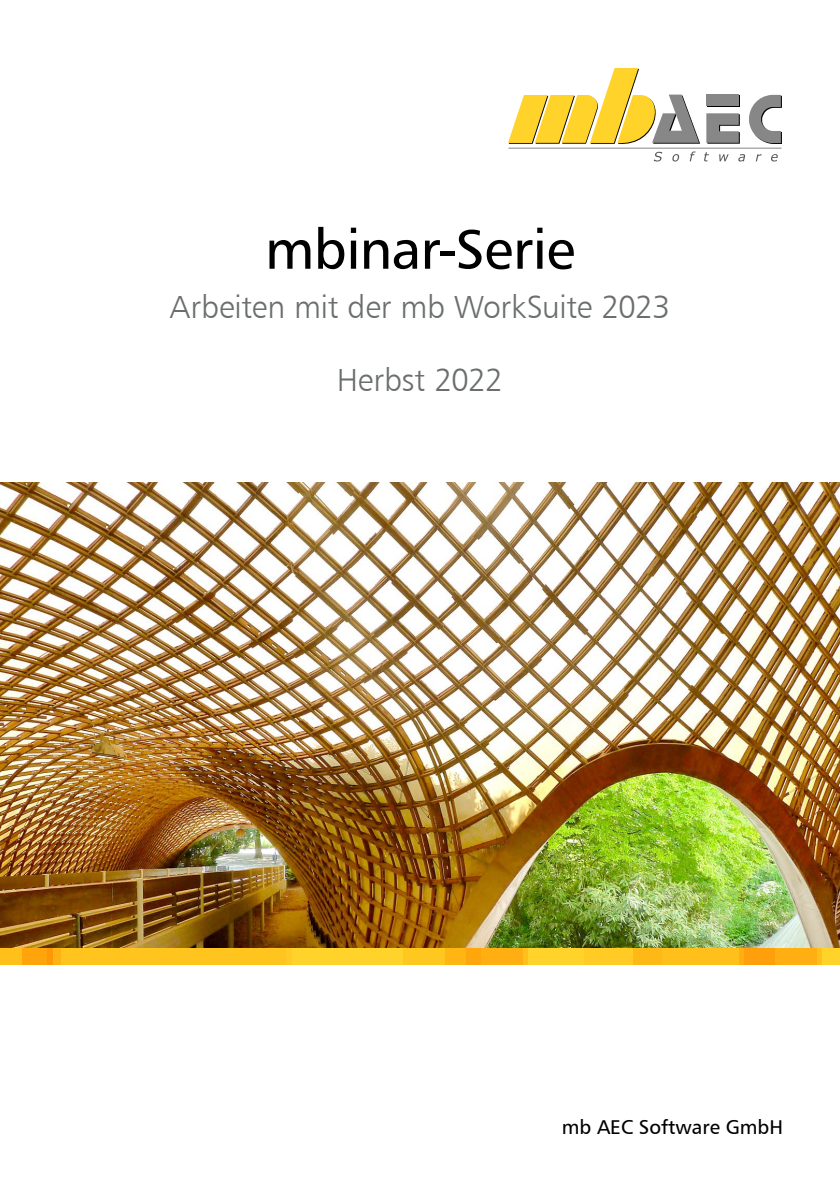
<style>
.page{position:relative;width:840px;height:1191px;background:#fff}
.page>*{position:absolute;margin:0;border:0;box-sizing:border-box;transform-origin:0 0}
.t1{font:56px "Humanist 777 BT Roman B";letter-spacing:-.01em;color:#000}
.t2{font:32px "Humanist 777 BT Light B";letter-spacing:-.005em;color:#6b6e6e}
.t3{font:20px "Humanist 777 BT Roman B";color:#000}
</style>
<div class="page">
<svg style="left:508px;top:68px;width:273px;height:93px"></svg>
<hr style="left:508px;top:148px;width:273px;height:1px;background:#878787">
<div style="left:0;top:947px;width:839px;height:17px;background:#ffd32a"></div>
<div style="left:0;top:947px;width:61px;height:17px;background:#ffc01b"></div>
<div style="left:47px;top:947px;width:239px;height:17px;background:#ffc41e"></div>
<div style="left:23px;top:947px;width:30px;height:17px;background:#ffa40a"></div>
<div style="left:403px;top:947px;width:77px;height:17px;background:#ffc821"></div>
<svg style="left:522px;top:947px;width:6px;height:17px"></svg>
<div style="left:445px;top:947px;width:77px;height:17px;background:#ffaf11"></div>
<div style="left:583px;top:947px;width:78px;height:17px;background:#ffcb24"></div>
<svg style="left:816px;top:947px;width:5px;height:17px"></svg>
<div style="left:739px;top:947px;width:77px;height:17px;background:#ffaf11"></div>
<svg style="left:633px;top:947px;width:141px;height:17px;fill:#ffc01b"></svg>
<div style="left:286px;top:947px;width:5px;height:17px;background:#ffcb24"></div>
<img style="left:0;top:482px;width:839px;height:465px">
<h1 class="t1" style="left:265px;top:214px;width:311px">mbinar-Serie</h1>
<p class="t2" style="left:169px;top:288px;width:502px">Arbeiten mit der mb WorkSuite 2023</p>
<p class="t2" style="left:336px;top:360px;width:168px">Herbst 2022</p>
<p class="t3" style="left:561px;top:1114px;width:223px">mb AEC Software GmbH</p>
</div>
